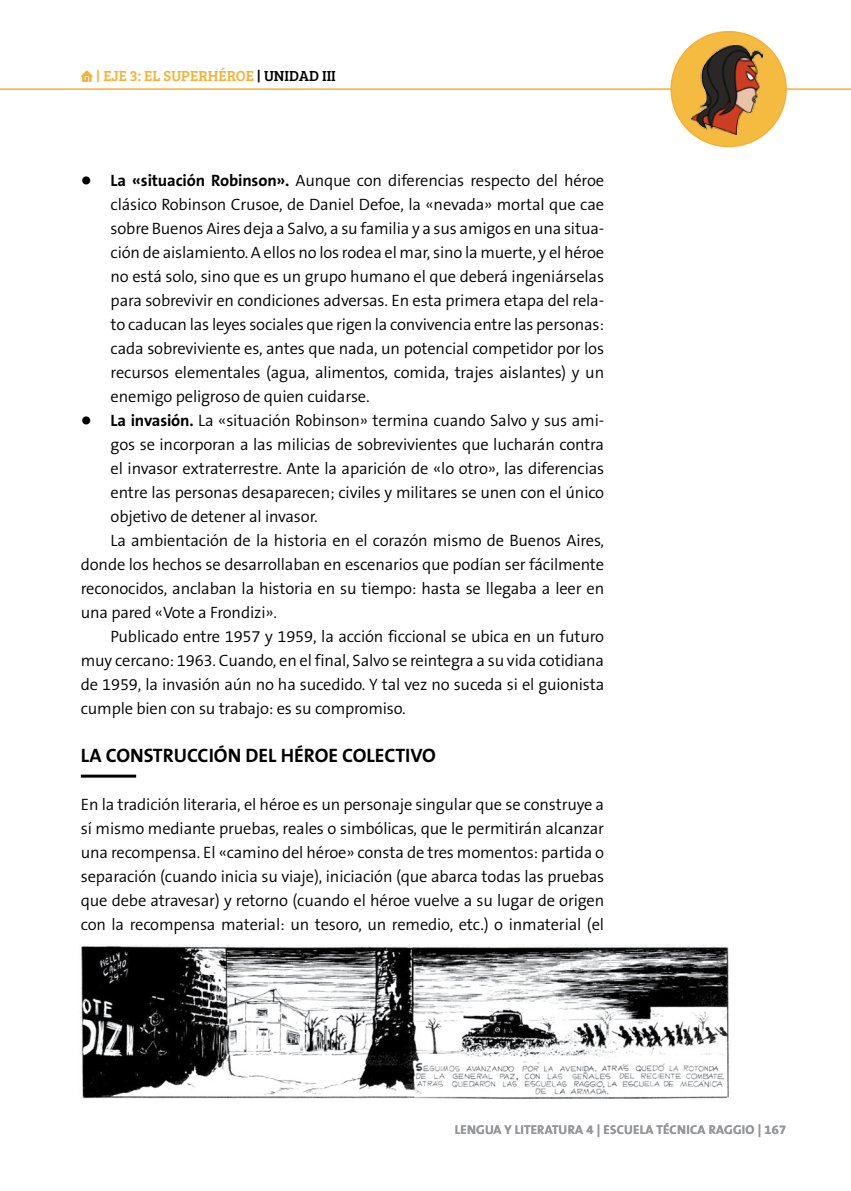
<style>
.page{position:relative;width:851px;height:1191px;background:#fff}
.page>*{position:absolute;margin:0;border:0;box-sizing:border-box;transform-origin:0 0}
.t1{font:700 19.5px "The Sans B7";color:#000}
.t2{font:300 16.5px/24px "The Sans B4";letter-spacing:-.01em;color:#000;text-align:justify}
.t3{font:15px "Bree Serif";color:#f5b136}
.t4{font:700 12.75px "The Sans B7";letter-spacing:.015em;color:#96979a}
.s1{font-family:"Breezi Icon Set"}
.s2{color:#000}
.s3{font-family:"The Sans B7";font-weight:700}
</style>
<div class="page">
<hr style="left:0;top:88px;width:850px;height:2px;background:#f5b136">
<div style="left:671px;top:32px;width:115px;height:114px;background:#f5ba40;border-radius:50%"></div>
<div style="left:670px;top:31px;width:116px;height:116px;border:2px solid #f5b136;border-radius:50%"></div>
<img style="left:690px;top:45px;width:72px;height:89px">
<hr style="left:81px;top:774px;width:55px;height:3px;background:#000">
<img style="left:81px;top:944px;width:648px;height:155px">
<p class="t3" style="left:81px;top:65px;width:256px"><span class="s1">h</span> | EJE 3: EL SUPERHÉROE <span class="s2">| UNIDAD III</span></p>
<p class="t2" style="left:111px;top:169px;width:495px"><span class="s3">LA «SITUACIÓN ROBINSON».</span> Aunque con diferencias respecto del héroe</p>
<p class="t2" style="left:111px;top:193px;width:495px">clásico Robinson Crusoe, de Daniel Defoe, la «nevada» mortal que cae</p>
<p class="t2" style="left:111px;top:217px;width:495px">sobre Buenos Aires deja a Salvo, a su familia y a sus amigos en una situa-</p>
<p class="t2" style="left:111px;top:241px;width:495px">ción de aislamiento. A ellos no los rodea el mar, sino la muerte, y el héroe</p>
<p class="t2" style="left:111px;top:265px;width:495px">no está solo, sino que es un grupo humano el que deberá ingeniárselas</p>
<p class="t2" style="left:111px;top:289px;width:495px">para sobrevivir en condiciones adversas. En esta primera etapa del rela-</p>
<p class="t2" style="left:111px;top:313px;width:495px">to caducan las leyes sociales que rigen la convivencia entre las personas:</p>
<p class="t2" style="left:111px;top:337px;width:495px">cada sobreviviente es, antes que nada, un potencial competidor por los</p>
<p class="t2" style="left:111px;top:361px;width:495px">recursos elementales (agua, alimentos, comida, trajes aislantes) y un</p>
<p class="t2" style="left:111px;top:385px;width:260px">enemigo peligroso de quien cuidarse.</p>
<p class="t2" style="left:111px;top:409px;width:495px"><span class="s3">LA INVASIÓN.</span> La «situación Robinson» termina cuando Salvo y sus ami-</p>
<p class="t2" style="left:111px;top:433px;width:495px">gos se incorporan a las milicias de sobrevivientes que lucharán contra</p>
<p class="t2" style="left:111px;top:457px;width:495px">el invasor extraterrestre. Ante la aparición de «lo otro», las diferencias</p>
<p class="t2" style="left:111px;top:481px;width:495px">entre las personas desaparecen; civiles y militares se unen con el único</p>
<p class="t2" style="left:111px;top:505px;width:208px">objetivo de detener al invasor.</p>
<p class="t2" style="left:111px;top:529px;width:495px">La ambientación de la historia en el corazón mismo de Buenos Aires,</p>
<p class="t2" style="left:81px;top:553px;width:525px">donde los hechos se desarrollaban en escenarios que podían ser fácilmente</p>
<p class="t2" style="left:81px;top:577px;width:525px">reconocidos, anclaban la historia en su tiempo: hasta se llegaba a leer en</p>
<p class="t2" style="left:81px;top:601px;width:198px">una pared «Vote a Frondizi».</p>
<p class="t2" style="left:111px;top:625px;width:495px">Publicado entre 1957 y 1959, la acción ficcional se ubica en un futuro</p>
<p class="t2" style="left:81px;top:649px;width:525px">muy cercano: 1963. Cuando, en el final, Salvo se reintegra a su vida cotidiana</p>
<p class="t2" style="left:81px;top:673px;width:525px">de 1959, la invasión aún no ha sucedido. Y tal vez no suceda si el guionista</p>
<p class="t2" style="left:81px;top:697px;width:326px">cumple bien con su trabajo: es su compromiso.</p>
<p class="t1" style="left:81px;top:745px;width:37px">LA CONSTRUCCI</p>
<p class="t1" style="left:214px;top:745px;width:43px">ÓN DEL</p>
<p class="t1" style="left:281px;top:745px;width:25px">HÉROE</p>
<p class="t1" style="left:342px;top:745px;width:11px">COLECTI</p>
<p class="t1" style="left:410px;top:745px;width:24px">VO</p>
<p class="t2" style="left:81px;top:793px;width:525px">En la tradición literaria, el héroe es un personaje singular que se construye a sí mismo mediante pruebas, reales o simbólicas, que le permitirán alcanzar una recompensa. El «camino del héroe» consta de tres momentos: partida o separación (cuando inicia su viaje), iniciación (que abarca todas las pruebas que debe atravesar) y retorno (cuando el héroe vuelve a su lugar de origen con la recompensa material: un tesoro, un remedio, etc.) o inmaterial (el</p>
<p class="t4" style="left:455px;top:1123px;width:332px">LENGUA Y LITERATURA 4 | ESCUELA TÉCNICA RAGGIO | 167</p>
</div>
